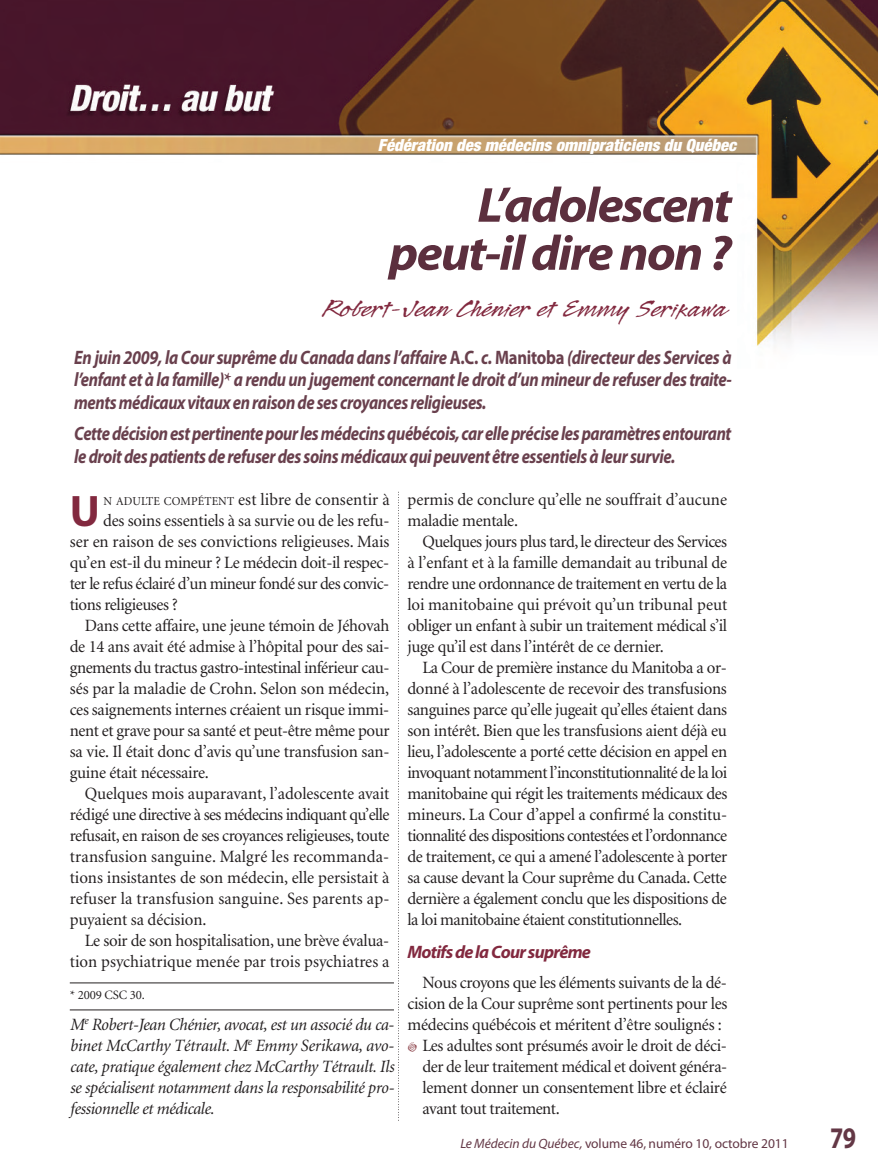
<style>
.page{position:relative;width:878px;height:1175px;background:#fff}
.page>*{position:absolute;margin:0;border:0;box-sizing:border-box;transform-origin:0 0}
.t1{font:italic 700 49.5px/48px "Myriad Pro";letter-spacing:-.035em;color:#5c2f3e;text-align:right;scale:1.05 1}
.t2{font:700 44.25px "Myriad Pro";color:#82293f}
.t3{font:700 30px "Myriad Pro";color:#633745;scale:.8 1}
.t4{font:27px "Legault Std";color:#82293f;scale:1.2 1}
.t5{font:italic 700 19.5px/22.5px "Myriad Pro";letter-spacing:-.025em;color:#69404d;text-align:justify;scale:.85 1}
.t6{font:italic 700 18px "Myriad Pro";letter-spacing:-.04em;color:#82293f}
.t7{font:17.25px/21px "Minion";letter-spacing:-.015em;color:#231f20;text-align:justify}
.t8{font:italic 17.25px/21px "Minion";letter-spacing:-.02em;color:#231f20;text-align:justify}
.t9{font:17.25px "Minion";letter-spacing:-.035em;color:#231f20}
.t10{font:17.25px "Minion";letter-spacing:.01em;color:#231f20}
.t11{font:17.25px "Minion";letter-spacing:.005em;color:#231f20}
.t12{font:italic 900 condensed 16.65px "Helvetica Neue";color:#fff}
.t13{font:13.5px "Myriad Pro";letter-spacing:-.005em;color:#633745}
.t14{font:12.75px "Minion";letter-spacing:-.01em;color:#231f20}
.s1{font-style:normal}
.s2{font-family:"Minion";font-weight:900;font-style:normal}
.s3{font-size:12.15px}
.s4{font-style:italic}
</style>
<div class="page">
<img style="left:0;top:0;width:878px;height:346px">
<svg style="left:398px;top:492px;width:1px;height:628px"></svg>
<hr style="left:70px;top:1009px;width:324px;height:1px;background:#231f20">
<hr style="left:70px;top:982px;width:324px;height:1px;background:#231f20">
<p class="t12" style="left:378px;top:139px;width:360px">Fédération des médecins omnipraticiens du Québec</p>
<h1 class="t1" style="left:389px;top:185px;width:328px">L’adolescent peut-il dire non ?</h1>
<h3 class="t4" style="left:324px;top:291px;width:338px">Robert-Jean Chénier et Emmy Serikawa</h3>
<p class="t5" style="left:74px;top:347px;width:775px">En juin 2009, la Cour suprême du Canada dans l’affaire <span class="s1">A.C.</span> c. <span class="s1">Manitoba</span> (directeur des Services à l’enfant et à la famille)<span class="s2">*</span> a rendu un jugement concernant le droit d’un mineur de refuser des traite&shy;ments médicaux vitaux en raison de ses croyances religieuses.</p>
<p class="t5" style="left:74px;top:424px;width:774px">Cette décision est pertinente pour les médecins québécois, car elle précise les paramètres entourant le droit des patients de refuser des soins médicaux qui peuvent être essentiels à leur survie.</p>
<h2 class="t2" style="left:70px;top:494px;width:32px">U</h2>
<p class="t11" style="left:103px;top:493px;width:288px"><span class="s3">N ADULTE COMPÉTENT</span> est libre de consentir à</p>
<p class="t7" style="left:103px;top:511px;width:288px">des soins essentiels à sa survie ou de les refu-</p>
<p class="t7" style="left:70px;top:532px;width:321px">ser en raison de ses convictions religieuses. Mais</p>
<p class="t7" style="left:70px;top:553px;width:321px">qu’en est-il du mineur ? Le médecin doit-il respec-</p>
<p class="t9" style="left:70px;top:576px;width:321px">ter le refus éclairé d’un mineur fondé sur des con vic -</p>
<p class="t7" style="left:70px;top:595px;width:109px">tions religieuses ?</p>
<p class="t7" style="left:85px;top:616px;width:306px">Dans cette affaire, une jeune témoin de Jéhovah</p>
<p class="t7" style="left:70px;top:637px;width:321px">de 14 ans avait été admise à l’hôpital pour des sai-</p>
<p class="t7" style="left:70px;top:658px;width:321px">gnements du tractus gastro-intestinal inférieur cau-</p>
<p class="t7" style="left:70px;top:679px;width:321px">sés par la maladie de Crohn. Selon son médecin,</p>
<p class="t7" style="left:70px;top:700px;width:321px">ces saignements internes créaient un risque immi-</p>
<p class="t7" style="left:70px;top:721px;width:321px">nent et grave pour sa santé et peut-être même pour</p>
<p class="t7" style="left:70px;top:742px;width:321px">sa vie. Il était donc d’avis qu’une transfusion san-</p>
<p class="t7" style="left:70px;top:763px;width:140px">guine était nécessaire.</p>
<p class="t7" style="left:85px;top:784px;width:306px">Quelques mois auparavant, l’adolescente avait</p>
<p class="t9" style="left:70px;top:807px;width:321px">rédigé une directive à ses médecins indiquant qu’elle</p>
<p class="t7" style="left:70px;top:826px;width:321px">refusait, en raison de ses croyances religieuses, toute</p>
<p class="t10" style="left:70px;top:849px;width:321px">transfusion sanguine. Malgré les recommanda-</p>
<p class="t7" style="left:70px;top:868px;width:321px">tions insistantes de son médecin, elle persistait à</p>
<p class="t10" style="left:70px;top:891px;width:321px">refuser la transfusion sanguine. Ses parents ap-</p>
<p class="t7" style="left:70px;top:910px;width:138px">puyaient sa décision.</p>
<p class="t7" style="left:85px;top:931px;width:306px">Le soir de son hospitalisation, une brève évalua-</p>
<p class="t11" style="left:70px;top:954px;width:321px">tion psychiatrique menée par trois psychiatres a</p>
<p class="t14" style="left:70px;top:990px;width:77px">* 2009 CSC 30.</p>
<p class="t8" style="left:70px;top:1015px;width:326px">M<sup>e</sup> Robert-Jean Chénier, avocat, est un associé du ca&shy;binet McCarthy Tétrault. M<sup>e</sup> Emmy Serikawa, avo&shy;cate, pratique également chez McCarthy Tétrault. Ils se spécialisent notamment dans la responsabilité pro&shy;fessionnelle et médicale.</p>
<p class="t7" style="left:407px;top:490px;width:321px">permis de conclure qu’elle ne souffrait d’aucune maladie mentale.</p>
<p class="t7" style="left:407px;top:532px;width:321px;text-indent:15px">Quelques jours plus tard, le directeur des Ser vices à l’enfant et à la famille demandait au tribunal de rendre une ordonnance de traitement en vertu de la loi manitobaine qui prévoit qu’un tribunal peut obliger un enfant à subir un traitement médical s’il juge qu’il est dans l’intérêt de ce dernier.</p>
<p class="t7" style="left:407px;top:658px;width:321px;text-indent:15px">La Cour de première instance du Manitoba a or&shy;donné à l’adolescente de recevoir des transfusions sanguines parce qu’elle jugeait qu’elles étaient dans son intérêt. Bien que les transfusions aient déjà eu lieu, l’adolescente a porté cette décision en appel en invoquant notamment l’inconstitutionnalité de la loi manitobaine qui régit les traitements médicaux des mineurs. La Cour d’appel a confirmé la constitu&shy;tionnalité des dispositions contestées et l’ordonnance de traitement, ce qui a amené l’adolescente à porter sa cause devant la Cour suprême du Canada. Cette dernière a également conclu que les dispositions de la loi manitobaine étaient constitutionnelles.</p>
<p class="t6" style="left:407px;top:945px;width:185px">Motifs de la Cour suprême</p>
<p class="t7" style="left:422px;top:973px;width:306px">Nous croyons que les éléments suivants de la dé-</p>
<p class="t7" style="left:407px;top:994px;width:321px">cision de la Cour suprême sont pertinents pour les</p>
<p class="t7" style="left:407px;top:1015px;width:316px">médecins québécois et méritent d’être soulignés :</p>
<p class="t7" style="left:422px;top:1036px;width:306px">Les adultes sont présumés avoir le droit de déci-</p>
<p class="t7" style="left:422px;top:1057px;width:306px">der de leur traitement médical et doivent généra-</p>
<p class="t7" style="left:422px;top:1078px;width:306px">lement donner un consentement libre et éclairé</p>
<p class="t7" style="left:422px;top:1099px;width:139px">avant tout traitement.</p>
<p class="t13" style="left:460px;top:1138px;width:330px"><span class="s4">Le Médecin du Québec,</span> volume 46, numéro 10, octobre 2011</p>
<h3 class="t3" style="left:830px;top:1126px;width:34px">79</h3>
</div>
